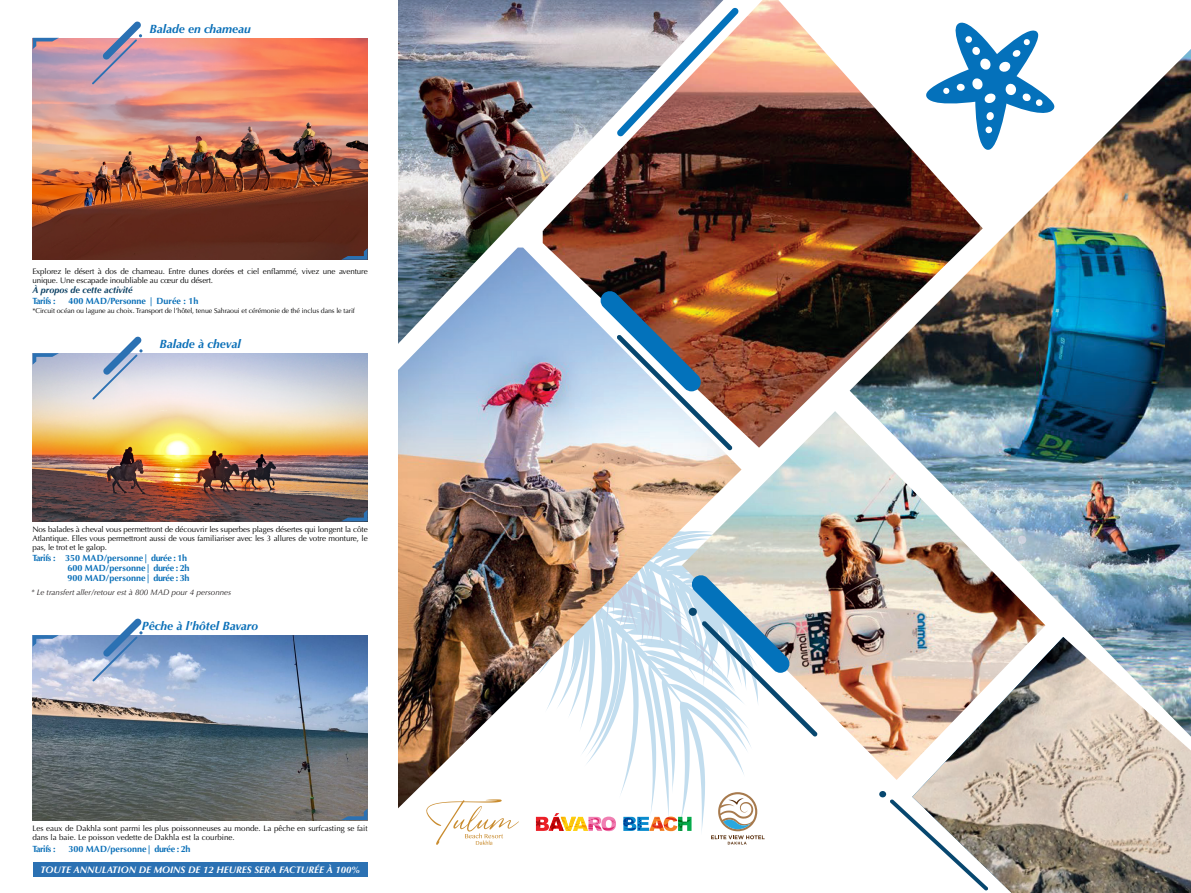
<style>
.page{position:relative;width:1191px;height:893px;background:#fff}
.page>*{position:absolute;margin:0;border:0;box-sizing:border-box;transform-origin:0 0}
.t1{font:italic 700 12px "Optima";color:#0b70b8}
.t2{font:italic 700 9.5px "Optima";color:#fff}
.t3{font:700 9px/10px "Optima";color:#0b70b8}
.t4{font:italic 700 9px "Optima";color:#0a3f62}
.t5{font:8px/9px "Optima";letter-spacing:-.01em;color:#000001}
.t6{font:italic 8px "Optima";color:#231f20}
.t7{font:7px "Optima";letter-spacing:-.015em;color:#000001}
</style>
<div class="page">
<img style="left:33px;top:38px;width:334px;height:222px">
<svg style="left:92px;top:21px;width:50px;height:63px"></svg>
<svg style="left:341px;top:248px;width:26px;height:12px"></svg>
<svg style="left:33px;top:38px;width:26px;height:11px"></svg>
<img style="left:33px;top:635px;width:334px;height:185px">
<svg style="left:92px;top:618px;width:51px;height:63px"></svg>
<svg style="left:341px;top:808px;width:26px;height:12px"></svg>
<svg style="left:33px;top:635px;width:26px;height:12px"></svg>
<img style="left:33px;top:353px;width:334px;height:168px">
<svg style="left:92px;top:336px;width:51px;height:63px"></svg>
<svg style="left:341px;top:510px;width:26px;height:11px"></svg>
<svg style="left:33px;top:353px;width:26px;height:12px"></svg>
<div style="left:33px;top:863px;width:334px;height:14px;background:#2b71b3"></div>
<img style="left:982px;top:49px;width:209px;height:588px">
<svg style="left:890px;top:799px;width:22px;height:24px"></svg>
<div style="left:879px;top:791px;width:7px;height:6px;background:#07476f;border-radius:50%"></div>
<img style="left:741px;top:411px;width:304px;height:369px">
<svg style="left:741px;top:574px;width:76px;height:162px"></svg>
<img style="left:912px;top:637px;width:279px;height:256px">
<img style="left:398px;top:344px;width:343px;height:464px">
<img style="left:398px;top:0;width:145px;height:344px">
<svg style="left:982px;top:30px;width:72px;height:120px"></svg>
<img style="left:543px;top:0;width:439px;height:448px">
<svg style="left:599px;top:290px;width:133px;height:160px"></svg>
<svg style="left:536px;top:813px;width:80px;height:18px"></svg>
<svg style="left:623px;top:817px;width:68px;height:14px"></svg>
<svg style="left:425px;top:799px;width:94px;height:46px"></svg>
<svg style="left:711px;top:792px;width:53px;height:52px"></svg>
<h1 class="t1" style="left:149px;top:22px;width:103px">Balade en chameau</h1>
<p class="t5" style="left:32px;top:267px;width:337px">Explorez le désert à dos de chameau. Entre dunes dorées et ciel enflammé, vivez une aventure unique. Une escapade inoubliable au cœur du désert.</p>
<p class="t4" style="left:32px;top:285px;width:102px">À propos de cette activité</p>
<p class="t3" style="left:32px;top:296px;width:168px">Tarifs : 400 MAD/Personne | Durée : 1h</p>
<p class="t7" style="left:32px;top:306px;width:324px">*Circuit océan ou lagune au choix. Transport de l’hôtel, tenue Sahraoui et cérémonie de thé inclus dans le tarif</p>
<h1 class="t1" style="left:160px;top:337px;width:83px">Balade à cheval</h1>
<p class="t5" style="left:32px;top:525px;width:337px;text-align:justify">Nos balades à cheval vous permettront de découvrir les superbes plages désertes qui longent la côte Atlantique. Elles vous permettront aussi de vous familiariser avec les 3 allures de votre monture, le pas, le trot et le galop.</p>
<p class="t3" style="left:67px;top:553px;width:123px;text-indent:-35px">Tarifs : 350 MAD/personne| durée : 1h<br>600 MAD/personne| durée : 2h<br>900 MAD/personne| durée : 3h</p>
<p class="t6" style="left:31px;top:588px;width:202px">* Le transfert aller/retour est à 800 MAD pour 4 personnes</p>
<h1 class="t1" style="left:142px;top:619px;width:118px">Pêche à l'hôtel Bavaro</h1>
<p class="t5" style="left:32px;top:824px;width:337px">Les eaux de Dakhla sont parmi les plus poissonneuses au monde. La pêche en surfcasting se fait dans la baie. Le poisson vedette de Dakhla est la courbine.</p>
<p class="t3" style="left:32px;top:844px;width:160px">Tarifs : 300 MAD/personne| durée : 2h</p>
<p class="t2" style="left:41px;top:864px;width:321px">TOUTE ANNULATION DE MOINS DE 12 HEURES SERA FACTURÉE À 100%</p>
</div>
